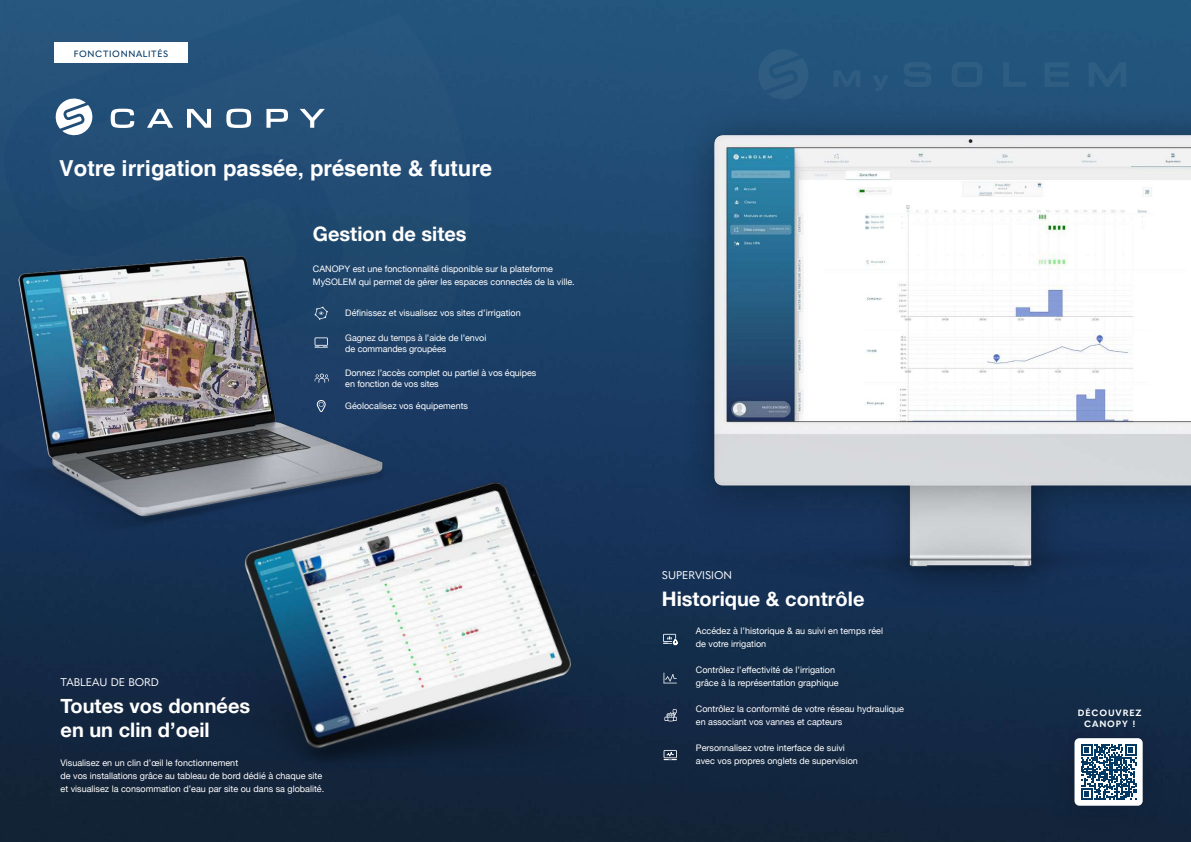
<style>
.page{position:relative;width:1191px;height:842px;background:#fff}
.page>*{position:absolute;margin:0;border:0;box-sizing:border-box;transform-origin:0 0}
.t1{font:700 22px "Helvetica";color:#fff}
.t2{font:700 20px/24px "Helvetica Neue";color:#fff}
.t3{font:11px "Quasimoda";color:#fff}
.t4{font:9px/13px "Helvetica Neue";color:#fff}
.t5{font:700 9px/10.8px "Quasimoda";letter-spacing:.1em;color:#fff;text-align:center}
.t6{font:500 9px "Quasimoda";letter-spacing:.075em;color:#043964}
</style>
<div class="page">
<img style="left:0;top:0;width:1191px;height:842px">
<svg style="left:363px;top:14px;width:115px;height:402px;background:#224d75"></svg>
<div style="left:0;top:0;width:363px;height:205px;background:#245079"></div>
<svg style="left:111px;top:109px;width:23px;height:19px"></svg>
<svg style="left:147px;top:109px;width:26px;height:19px"></svg>
<svg style="left:187px;top:109px;width:24px;height:19px"></svg>
<svg style="left:226px;top:109px;width:25px;height:19px"></svg>
<svg style="left:266px;top:109px;width:22px;height:19px"></svg>
<svg style="left:300px;top:109px;width:25px;height:19px"></svg>
<svg style="left:53px;top:97px;width:42px;height:39px"></svg>
<div style="left:54px;top:43px;width:134px;height:20px;background:#fff"></div>
<img style="left:121px;top:416px;width:566px;height:426px">
<div style="left:1043px;top:713px;width:124px;height:123px;background:#13253e"></div>
<div style="left:1074px;top:738px;width:68px;height:68px;background:#fff;border-radius:5px"></div>
<svg style="left:1081px;top:744px;width:55px;height:56px"></svg>
<svg style="left:755px;top:48px;width:56px;height:37px;background:#29587f"></svg>
<svg style="left:833px;top:70px;width:27px;height:15px"></svg>
<svg style="left:872px;top:75px;width:16px;height:10px"></svg>
<svg style="left:903px;top:62px;width:223px;height:23px;background:#26577d"></svg>
<img style="left:0;top:205px;width:443px;height:362px">
<svg style="left:663px;top:634px;width:14px;height:11px"></svg>
<svg style="left:663px;top:672px;width:14px;height:12px"></svg>
<svg style="left:664px;top:709px;width:13px;height:12px"></svg>
<svg style="left:663px;top:750px;width:14px;height:10px"></svg>
<div style="left:680px;top:103px;width:511px;height:507px;background:#000;opacity:.4"></div>
<img style="left:713px;top:85px;width:478px;height:515px">
<svg style="left:315px;top:374px;width:14px;height:9px"></svg>
<p class="t6" style="left:74px;top:47px;width:96px">FONCTIONNALITÉS</p>
<h1 class="t1" style="left:59px;top:155px;width:434px">Votre irrigation passée, présente &amp; future</h1>
<h2 class="t2" style="left:313px;top:222px;width:155px">Gestion de sites</h2>
<p class="t4" style="left:313px;top:263px;width:263px">CANOPY est une fonctionnalité disponible sur la plateforme<br>MySOLEM qui permet de gérer les espaces connectés de la ville.</p>
<p class="t4" style="left:345px;top:307px;width:177px">Définissez et visualisez vos sites d’irrigation</p>
<p class="t4" style="left:345px;top:333px;width:142px;line-height:11px">Gagnez du temps à l’aide de l’envoi de commandes groupées</p>
<p class="t4" style="left:345px;top:367px;width:192px;line-height:11px">Donnez l’accès complet ou partiel à vos équipes en fonction de vos sites</p>
<p class="t4" style="left:345px;top:400px;width:124px">Géolocalisez vos équipements</p>
<p class="t3" style="left:61px;top:674px;width:100px">TABLEAU DE BORD</p>
<h2 class="t2" style="left:61px;top:694px;width:191px">Toutes vos données en un clin d’oeil</h2>
<p class="t4" style="left:61px;top:756px;width:265px">Visualisez en un clin d’œil le fonctionnement<br>de vos installations grâce au tableau de bord dédié à chaque site et visualisez la consommation d’eau par site ou dans sa globalité.</p>
<p class="t3" style="left:662px;top:566px;width:72px">SUPERVISION</p>
<h2 class="t2" style="left:662px;top:587px;width:204px">Historique &amp; contrôle</h2>
<p class="t4" style="left:696px;top:625px;width:189px">Accédez à l’historique &amp; au suivi en temps réel de votre irrigation</p>
<p class="t4" style="left:696px;top:664px;width:144px">Contrôlez l’effectivité de l’irrigation grâce à la représentation graphique</p>
<p class="t4" style="left:696px;top:703px;width:210px">Contrôlez la conformité de votre réseau hydraulique en associant vos vannes et capteurs</p>
<p class="t4" style="left:696px;top:742px;width:164px">Personnalisez votre interface de suivi avec vos propres onglets de supervision</p>
<p class="t5" style="left:1078px;top:707px;width:65px">DÉCOUVREZ<br>CANOPY !</p>
</div>
